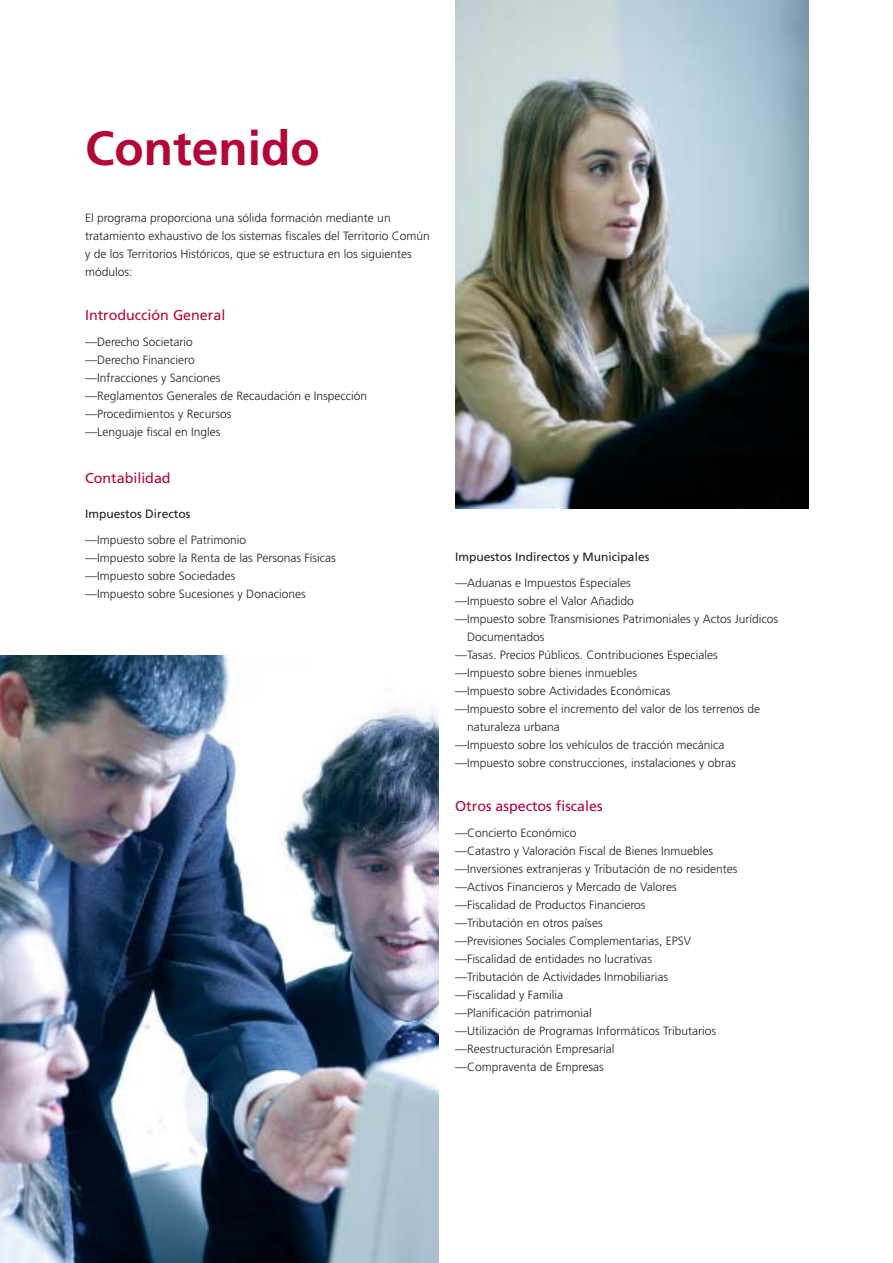
<style>
.page{position:relative;width:893px;height:1263px;background:#fff}
.page>*{position:absolute;margin:0;border:0;box-sizing:border-box;transform-origin:0 0}
.t1{font:700 48px "Frutiger";color:#b30738}
.t2{font:14.25px "Frutiger";color:#b30738}
.t3{font:300 12px/18px "Frutiger";color:#231f20}
.t4{font:12px "Frutiger";color:#231f20}
</style>
<div class="page">
<img style="left:455px;top:0;width:353px;height:508px">
<img style="left:0;top:655px;width:439px;height:608px">
<h1 class="t1" style="left:85px;top:129px;width:236px">Contenido</h1>
<p class="t3" style="left:85px;top:210px;width:346px">El programa proporciona una sólida formación mediante un tratamiento exhaustivo de los sistemas fiscales del Territorio Común y de los Territorios Históricos, que se estructura en los siguientes módulos:</p>
<p class="t2" style="left:85px;top:309px;width:142px">Introducción General</p>
<p class="t3" style="left:85px;top:334px;width:284px">—Derecho Societario<br>—Derecho Financiero<br>—Infracciones y Sanciones<br>—Reglamentos Generales de Recaudación e Inspección —Procedimientos y Recursos<br>—Lenguaje fiscal en Ingles</p>
<p class="t2" style="left:85px;top:472px;width:87px">Contabilidad</p>
<p class="t4" style="left:85px;top:509px;width:107px">Impuestos Directos</p>
<p class="t3" style="left:85px;top:532px;width:252px">—Impuesto sobre el Patrimonio<br>—Impuesto sobre la Renta de las Personas Físicas —Impuesto sobre Sociedades<br>—Impuesto sobre Sucesiones y Donaciones</p>
<p class="t4" style="left:455px;top:552px;width:196px">Impuestos Indirectos y Municipales</p>
<p class="t3" style="left:455px;top:575px;width:180px">—Aduanas e Impuestos Especiales —Impuesto sobre el Valor Añadido</p>
<p class="t3" style="left:455px;top:611px;width:324px">— Impuesto sobre Transmisiones Patrimoniales y Actos Jurídicos</p>
<p class="t3" style="left:467px;top:629px;width:79px">Documentados</p>
<p class="t3" style="left:455px;top:647px;width:264px">—Tasas. Precios Públicos. Contribuciones Especiales</p>
<p class="t3" style="left:455px;top:665px;width:183px">—Impuesto sobre bienes inmuebles</p>
<p class="t3" style="left:455px;top:683px;width:217px">—Impuesto sobre Actividades Económicas</p>
<p class="t3" style="left:455px;top:701px;width:306px">— Impuesto sobre el incremento del valor de los terrenos de</p>
<p class="t3" style="left:467px;top:719px;width:94px">naturaleza urbana</p>
<p class="t3" style="left:455px;top:737px;width:271px">—Impuesto sobre los vehículos de tracción mecánica</p>
<p class="t3" style="left:455px;top:755px;width:282px">—Impuesto sobre construcciones, instalaciones y obras</p>
<p class="t2" style="left:455px;top:800px;width:149px">Otros aspectos fiscales</p>
<p class="t3" style="left:455px;top:825px;width:284px">—Concierto Económico<br>—Catastro y Valoración Fiscal de Bienes Inmuebles —Inversiones extranjeras y Tributación de no residentes —Activos Financieros y Mercado de Valores —Fiscalidad de Productos Financieros<br>—Tributación en otros países<br>—Previsiones Sociales Complementarias, EPSV —Fiscalidad de entidades no lucrativas<br>—Tributación de Actividades Inmobiliarias<br>—Fiscalidad y Familia<br>—Planificación patrimonial<br>—Utilización de Programas Informáticos Tributarios —Reestructuración Empresarial<br>—Compraventa de Empresas</p>
</div>
